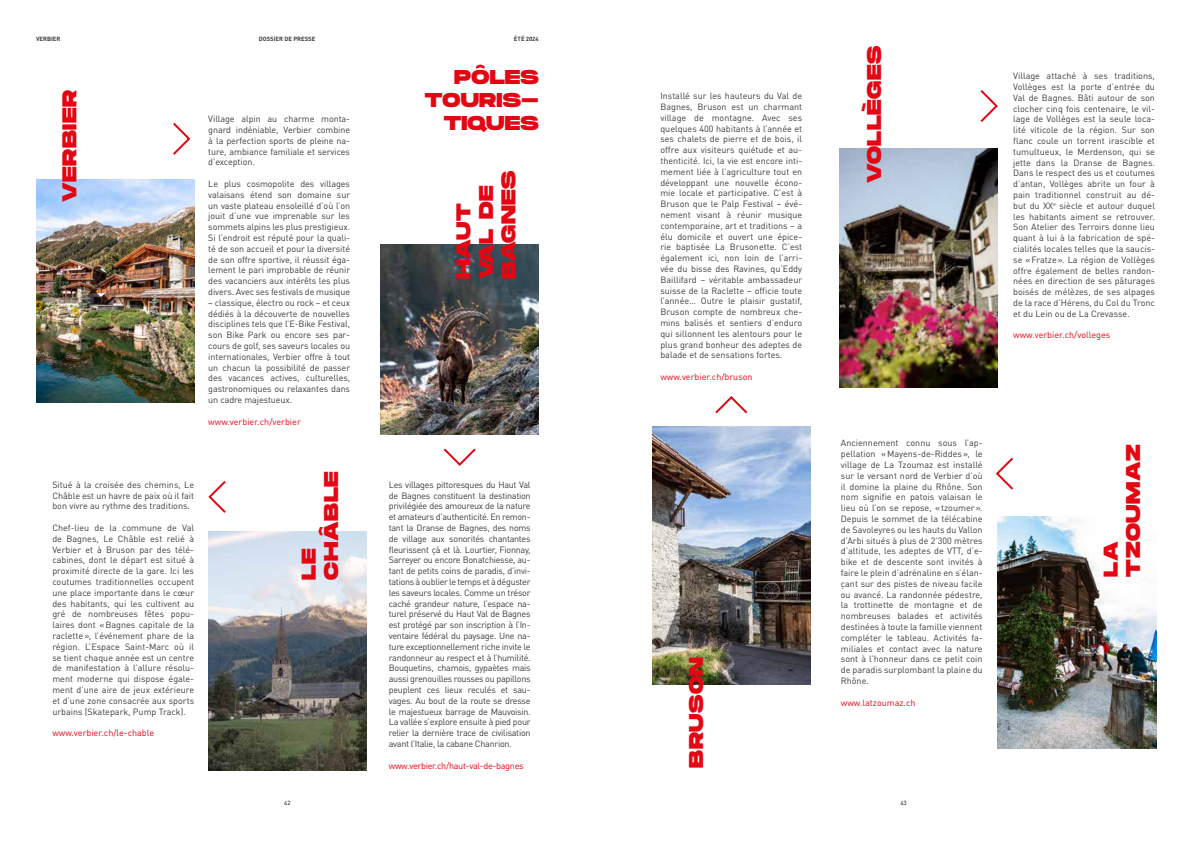
<style>
.page{position:relative;width:1191px;height:842px;background:#fff}
.page>*{position:absolute;margin:0;border:0;box-sizing:border-box;transform-origin:0 0}
.t1{font:800 20px/22.5px "Monument Extended";letter-spacing:.03em;color:#e30613}
.t2{font:800 20px/23px "Monument Extended";letter-spacing:.01em;color:#e30613;text-align:right}
.t3{font:9px/10.8px "DINOT";letter-spacing:-.01em;color:#3c3c3b;text-align:justify}
.t4{font:9px "DINOT";color:#e30613}
.t5{font:9px "DINOT";letter-spacing:-.03em;color:#e30613}
.t6{font:700 6px "DINOT";color:#3c3c3b}
.t7{font:6px "DINOT";color:#000}
</style>
<div class="page">
<img style="left:36px;top:180px;width:158px;height:222px">
<img style="left:652px;top:426px;width:158px;height:258px">
<img style="left:839px;top:149px;width:159px;height:239px">
<img style="left:381px;top:245px;width:158px;height:189px">
<img style="left:998px;top:517px;width:158px;height:232px">
<img style="left:208px;top:531px;width:158px;height:239px">
<svg style="left:173px;top:122px;width:18px;height:33px"></svg>
<svg style="left:208px;top:481px;width:18px;height:32px"></svg>
<svg style="left:980px;top:90px;width:18px;height:32px"></svg>
<svg style="left:995px;top:457px;width:18px;height:33px"></svg>
<svg style="left:443px;top:448px;width:33px;height:18px"></svg>
<svg style="left:715px;top:396px;width:33px;height:18px"></svg>
<p class="t6" style="left:36px;top:35px;width:26px">VERBIER</p>
<p class="t6" style="left:259px;top:35px;width:58px">DOSSIER DE PRESSE</p>
<p class="t6" style="left:514px;top:35px;width:26px">ÉTÉ 2024</p>
<h1 class="t1" style="left:58px;top:202px;width:113px;rotate:-90deg">VERBIER</h1>
<p class="t3" style="left:208px;top:113px;width:143px">Village alpin au charme monta&shy;gnard indéniable, Verbier combine à la perfection sports de pleine na&shy;ture, ambiance familiale et services d’exception.</p>
<p class="t3" style="left:208px;top:178px;width:143px">Le plus cosmopolite des villages valaisans étend son domaine sur un vaste plateau ensoleillé d’où l’on jouit d’une vue imprenable sur les sommets alpins les plus prestigieux.<br>Si l’endroit est réputé pour la quali&shy;té de son accueil et pour la diversité de son offre sportive, il réussit éga&shy;lement le pari improbable de réunir des vacanciers aux intérêts les plus divers. Avec ses festivals de musique</p>
<p class="t3" style="left:208px;top:297px;width:143px">– classique, électro ou rock – et ceux dédiés à la découverte de nouvelles disciplines tels que l’E-Bike Festival, son Bike Park ou encore ses par&shy;cours de golf, ses saveurs locales ou internationales, Verbier offre à tout un chacun la possibilité de passer des vacances actives, culturelles, gastronomiques ou relaxantes dans un cadre majestueux.</p>
<p class="t4" style="left:208px;top:416px;width:94px">www.verbier.ch/verbier</p>
<p class="t3" style="left:52px;top:479px;width:143px">Situé à la croisée des chemins, Le Châble est un havre de paix où il fait bon vivre au rythme des traditions.</p>
<p class="t3" style="left:52px;top:522px;width:143px">Chef-lieu de la commune de Val de Bagnes, Le Châble est relié à Verbier et à Bruson par des télé&shy;cabines, dont le départ est situé à proximité directe de la gare. Ici les coutumes traditionnelles occupent une place importante dans le cœur des habitants, qui les cultivent au gré de nombreuses fêtes popu&shy;laires dont «Bagnes capitale de la raclette», l’événement phare de la région. L’Espace Saint-Marc où il se tient chaque année est un centre de manifestation à l’allure résolu&shy;ment moderne qui dispose égale&shy;ment d’une aire de jeux extérieure et d’une zone consacrée aux sports urbains (Skatepark, Pump Track).</p>
<p class="t4" style="left:52px;top:727px;width:103px">www.verbier.ch/le-chable</p>
<h1 class="t1" style="left:297px;top:579px;width:110px;rotate:-90deg">LE<br>CHÂBLE</h1>
<h1 class="t2" style="left:425px;top:65px;width:115px">PÔLES<br>TOURIS-<br>TIQUES</h1>
<h1 class="t1" style="left:452px;top:279px;width:110px;rotate:-90deg">HAUT<br>VAL DE<br>BAGNES</h1>
<p class="t3" style="left:389px;top:479px;width:143px">Les villages pittoresques du Haut Val de Bagnes constituent la destination privilégiée des amoureux de la nature et amateurs d’authenticité. En remon&shy;tant la Dranse de Bagnes, des noms de village aux sonorités chantantes fleurissent çà et là. Lourtier, Fionnay, Sarreyer ou encore Bonatchiesse, au&shy;tant de petits coins de paradis, d’invi&shy;tations à oublier le temps et à déguster les saveurs locales. Comme un trésor caché grandeur nature, l’espace na&shy;turel préservé du Haut Val de Bagnes est protégé par son inscription à l’In&shy;ventaire fédéral du paysage. Une na&shy;ture exceptionnellement riche invite le randonneur au respect et à l’humilité.<br>Bouquetins, chamois, gypaètes mais aussi grenouilles rousses ou papillons peuplent ces lieux reculés et sau&shy;vages. Au bout de la route se dresse le majestueux barrage de Mauvoisin.<br>La vallée s’explore ensuite à pied pour relier la dernière trace de civilisation avant l’Italie, la cabane Chanrion.</p>
<p class="t5" style="left:389px;top:760px;width:136px">www.verbier.ch/haut-val-de-bagnes</p>
<p class="t3" style="left:660px;top:90px;width:143px">Installé sur les hauteurs du Val de Bagnes, Bruson est un charmant village de montagne. Avec ses quelques 400 habitants à l’année et ses chalets de pierre et de bois, il offre aux visiteurs quiétude et au&shy;thenticité. Ici, la vie est encore inti&shy;mement liée à l’agriculture tout en développant une nouvelle écono&shy;mie locale et participative. C’est à Bruson que le Palp Festival – évé&shy;nement visant à réunir musique contemporaine, art et traditions – a élu domicile et ouvert une épice&shy;rie baptisée La Brusonette. C’est également ici, non loin de l’arri&shy;vée du bisse des Ravines, qu’Eddy Baillifard – véritable ambassadeur suisse de la Raclette – officie toute l’année… Outre le plaisir gustatif, Bruson compte de nombreux che&shy;mins balisés et sentiers d’enduro qui sillonnent les alentours pour le plus grand bonheur des adeptes de balade et de sensations fortes.</p>
<p class="t4" style="left:660px;top:371px;width:94px">www.verbier.ch/bruson</p>
<h1 class="t1" style="left:684px;top:768px;width:113px;rotate:-90deg">BRUSON</h1>
<h1 class="t1" style="left:862px;top:183px;width:139px;rotate:-90deg">VOLLÈGES</h1>
<p class="t3" style="left:841px;top:438px;width:143px">Anciennement connu sous l’ap&shy;pellation «Mayens-de-Riddes», le village de La Tzoumaz est installé sur le versant nord de Verbier d’où il domine la plaine du Rhône. Son nom signifie en patois valaisan le lieu où l’on se repose, «tzoumer».<br>Depuis le sommet de la télécabine de Savoleyres ou les hauts du Vallon d’Arbi situés à plus de 2’300 mètres d’altitude, les adeptes de VTT, d’e&shy;bike et de descente sont invités à faire le plein d’adrénaline en s’élan&shy;çant sur des pistes de niveau facile ou avancé. La randonnée pédestre, la trottinette de montagne et de nombreuses balades et activités destinées à toute la famille viennent compléter le tableau. Activités fa&shy;miliales et contact avec la nature sont à l’honneur dans ce petit coin de paradis surplombant la plaine du Rhône.</p>
<p class="t4" style="left:841px;top:697px;width:76px">www.latzoumaz.ch</p>
<p class="t7" style="left:284px;top:799px;width:8px">42</p>
<p class="t7" style="left:900px;top:799px;width:8px">43</p>
<p class="t3" style="left:1013px;top:70px;width:143px">Village attaché à ses traditions, Vollèges est la porte d’entrée du Val de Bagnes. Bâti autour de son clocher cinq fois centenaire, le vil&shy;lage de Vollèges est la seule loca&shy;lité viticole de la région. Sur son flanc coule un torrent irascible et tumultueux, le Merdenson, qui se jette dans la Dranse de Bagnes.<br>Dans le respect des us et coutumes d’antan, Vollèges abrite un four à pain traditionnel construit au dé&shy;but du XX<sup>e</sup> siècle et autour duquel les habitants aiment se retrouver.<br>Son Atelier des Terroirs donne lieu quant à lui à la fabrication de spé&shy;cialités locales telles que la saucis&shy;se «Fratze». La région de Vollèges offre également de belles randon&shy;nées en direction de ses pâturages boisés de mélèzes, de ses alpages de la race d’Hérens, du Col du Tronc et du Lein ou de La Crevasse.</p>
<p class="t4" style="left:1013px;top:330px;width:99px">www.verbier.ch/volleges</p>
<h1 class="t1" style="left:1098px;top:577px;width:134px;rotate:-90deg">LA<br>TZOUMAZ</h1>
</div>
